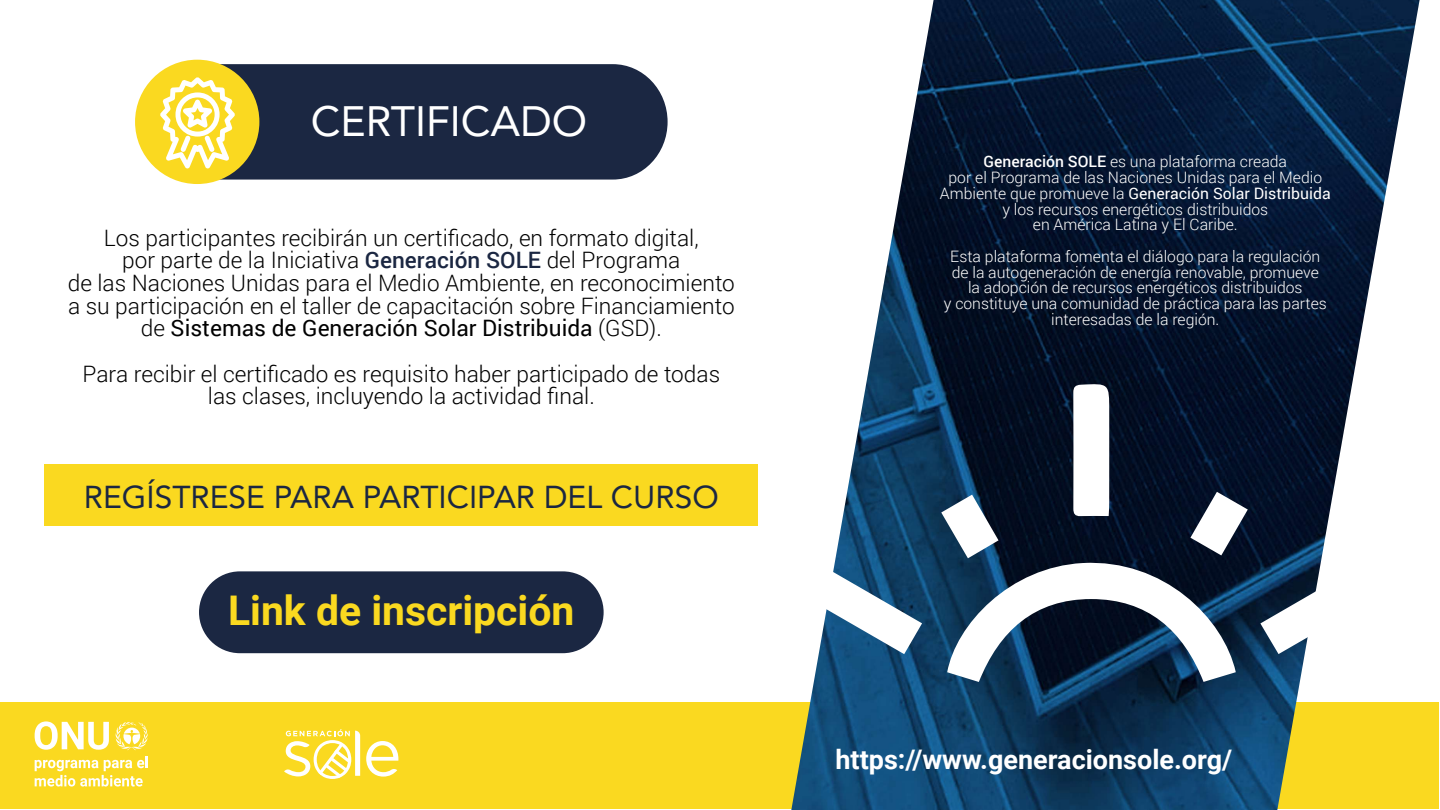
<style>
.page{position:relative;width:1440px;height:810px;background:#fff}
.page>*{position:absolute;margin:0;border:0;box-sizing:border-box;transform-origin:0 0}
.t1{font:42.38px "Avenir";color:#fff}
.t2{font:700 40.95px "Roboto";color:#fad920}
.t3{font:31.65px "Avenir";color:#1b2742}
.t4{font:700 27px "Roboto";color:#fff}
.t5{font:300 22.65px/22.6px "Roboto";color:#000;text-align:center}
.t6{font:300 15.75px/15.8px "Roboto";color:#fff;text-align:center}
.s1{font-weight:500;color:#1b2742}
.s2{font-weight:400}
.s3{font-weight:500}
</style>
<div class="page">
<div style="left:199px;top:571px;width:405px;height:82px;background:#1b2742;border-radius:41px"></div>
<div style="left:44px;top:464px;width:714px;height:62px;background:#fad920"></div>
<div style="left:0;top:703px;width:1439px;height:106px;background:#fad920"></div>
<svg style="left:366px;top:741px;width:32px;height:36px"></svg>
<svg style="left:284px;top:729px;width:76px;height:50px"></svg>
<svg style="left:35px;top:757px;width:113px;height:30px"></svg>
<svg style="left:115px;top:722px;width:33px;height:28px"></svg>
<svg style="left:35px;top:721px;width:74px;height:29px"></svg>
<img style="left:791px;top:0;width:629px;height:810px">
<svg style="left:1260px;top:558px;width:132px;height:96px"></svg>
<svg style="left:791px;top:558px;width:131px;height:96px"></svg>
<svg style="left:941px;top:383px;width:307px;height:299px"></svg>
<div style="left:220px;top:64px;width:448px;height:116px;background:#1b2742"></div>
<div style="left:135px;top:60px;width:124px;height:124px;background:#fad920;border-radius:50%"></div>
<svg style="left:160px;top:77px;width:75px;height:92px"></svg>
<h1 class="t1" style="left:311px;top:87px;width:278px">CERTIFICADO</h1>
<p class="t5" style="left:68px;top:226px;width:669px">Los participantes recibirán un certificado, en formato digital,<br>por parte de la Iniciativa <span class="s1">Generación SOLE</span> del Programa<br>de las Naciones Unidas para el Medio Ambiente, en reconocimiento a su participación en el taller de capacitación sobre Financiamiento de <span class="s2">Sistemas de Generación Solar Distribuida</span> (GSD).</p>
<h3 class="t5" style="left:82px;top:361px;width:639px">Para recibir el certificado es requisito haber participado de todas las clases, incluyendo la actividad final.</h3>
<h3 class="t3" style="left:84px;top:472px;width:637px">REGÍSTRESE PARA PARTICIPAR DEL CURSO</h3>
<h2 class="t2" style="left:228px;top:582px;width:348px">Link de inscripción</h2>
<p class="t6" style="left:940px;top:153px;width:392px"><span class="s3">Generación SOLE</span> es una plataforma creada<br>por el Programa de las Naciones Unidas para el Medio Ambiente que promueve la <span class="s2">Generación Solar Distribuida </span>y los recursos energéticos distribuidos<br>en América Latina y El Caribe.</p>
<p class="t6" style="left:944px;top:248px;width:384px">Esta plataforma fomenta el diálogo para la regulación de la autogeneración de energía renovable, promueve la adopción de recursos energéticos distribuidos<br>y constituye una comunidad de práctica para las partes interesadas de la región.</p>
<h3 class="t4" style="left:836px;top:740px;width:398px">https://www.generacionsole.org/</h3>
</div>
